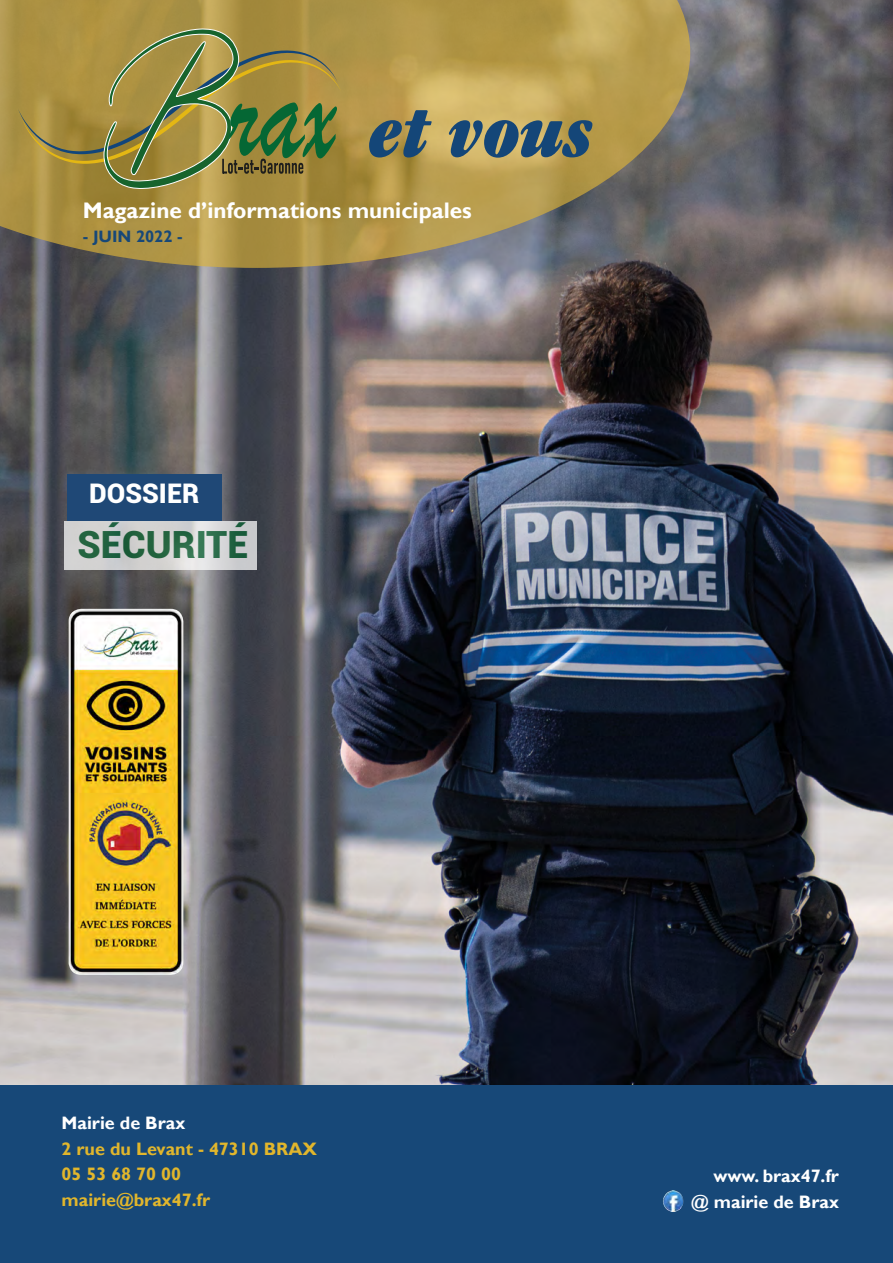
<style>
.page{position:relative;width:893px;height:1263px;background:#fff}
.page>*{position:absolute;margin:0;border:0;box-sizing:border-box;transform-origin:0 0}
.t1{font:italic 900 condensed 75px "Garamond IT Cby BT";color:#144678}
.t2{font:900 37.5px "Roboto";color:#0d6736}
.t3{font:900 27px "Roboto";color:#fff}
.t4{font:700 22.5px "Gill Sans";color:#fff}
.t5{font:700 18px/25.8px "Gill Sans";color:#e1b62c}
.t6{font:700 18px/25.8px "Gill Sans";color:#fff;text-align:right}
.t7{font:700 16.5px "Gill Sans";color:#174878}
</style>
<div class="page">
<img style="left:0;top:0;width:893px;height:1085px">
<svg style="left:0;top:0;width:690px;height:268px;background:#a79152"></svg>
<svg style="left:18px;top:28px;width:323px;height:161px;background:#988c44"></svg>
<svg style="left:65px;top:521px;width:192px;height:49px;background:#d4d3d4"></svg>
<div style="left:67px;top:474px;width:154px;height:47px;background:#1f4876"></div>
<img style="left:69px;top:609px;width:114px;height:366px">
<div style="left:0;top:1085px;width:893px;height:178px;background:#174878"></div>
<img style="left:663px;top:1191px;width:21px;height:20px">
<h1 class="t1" style="left:369px;top:88px;width:227px">et vous</h1>
<p class="t4" style="left:83px;top:197px;width:390px">Magazine d’informations municipales</p>
<p class="t7" style="left:83px;top:227px;width:101px">- JUIN 2022 -</p>
<h3 class="t3" style="left:89px;top:474px;width:112px">DOSSIER</h3>
<h2 class="t2" style="left:78px;top:518px;width:172px">SÉCURITÉ</h2>
<p class="t6" style="left:62px;top:1110px;width:125px">Mairie de Brax</p>
<p class="t5" style="left:62px;top:1136px;width:257px">2 rue du Levant - 47310 BRAX<br>05 53 68 70 00 mairie@brax47.fr</p>
<p class="t6" style="left:691px;top:1163px;width:149px">www. brax47.fr<br>@ mairie de Brax</p>
</div>
